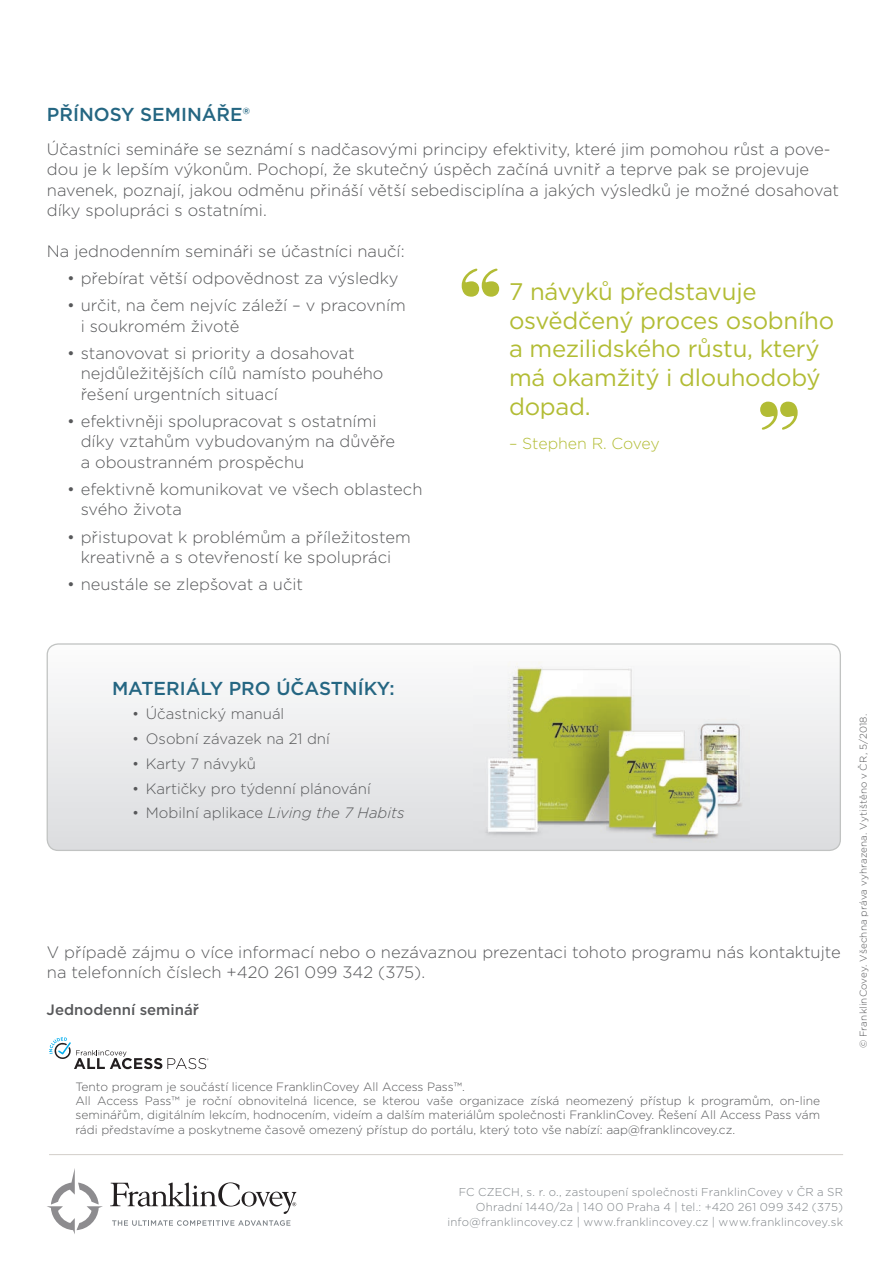
<style>
.page{position:relative;width:892px;height:1262px;background:#fff}
.page>*{position:absolute;margin:0;border:0;box-sizing:border-box;transform-origin:0 0}
.t1{font:24px/28.8px "Gotham";letter-spacing:-.01em;color:#b2bc34}
.t2{font:500 18.75px "Gotham";color:#246682}
.t3{font:300 16.5px/20.4px "Gotham";color:#57585a}
.t4{font:300 15.9px "Gotham";letter-spacing:-.01em;color:#b2bc34}
.t5{font:300 15px "Gotham";color:#57585a}
.t6{font:500 15px "Gotham";color:#57585a}
.t7{font:300 12px/14.4px "Gotham";color:#57585a}
.t8{font:300 11.4px/14.7px "Gotham";letter-spacing:.015em;color:#7e8387;text-align:right}
.t9{font:300 9.9px "Gotham";letter-spacing:.015em;color:#57585a}
.s1{font-style:italic}
</style>
<div class="page">
<svg style="left:47px;top:645px;width:793px;height:205px"></svg>
<div style="left:47px;top:643px;width:793px;height:208px;border:1px solid #c1c3c2;border-radius:11px"></div>
<img style="left:473px;top:661px;width:276px;height:181px">
<hr style="left:49px;top:1153px;width:793px;height:1px;background:#d2cec9">
<svg style="left:112px;top:1220px;width:178px;height:5px"></svg>
<svg style="left:110px;top:1182px;width:186px;height:31px"></svg>
<svg style="left:47px;top:1168px;width:56px;height:66px"></svg>
<svg style="left:461px;top:268px;width:38px;height:28px"></svg>
<svg style="left:760px;top:401px;width:37px;height:28px"></svg>
<svg style="left:49px;top:1037px;width:159px;height:32px"></svg>
<p class="t2" style="left:47px;top:102px;width:204px">PŘÍNOSY SEMINÁŘE®</p>
<p class="t3" style="left:47px;top:138px;width:793px">Účastníci semináře se seznámí s nadčasovými principy efektivity, které jim pomohou růst a pove&shy;dou je k lepším výkonům. Pochopí, že skutečný úspěch začíná uvnitř a teprve pak se projevuje navenek, poznají, jakou odměnu přináší větší sebedisciplína a jakých výsledků je možné dosahovat díky spolupráci s ostatními.</p>
<p class="t3" style="left:47px;top:240px;width:359px">Na jednodenním semináři se účastníci naučí:</p>
<p class="t3" style="left:67px;top:268px;width:333px">• přebírat větší odpovědnost za výsledky</p>
<p class="t3" style="left:81px;top:295px;width:326px;text-indent:-13px">• určit, na čem nejvíc záleží – v pracovním i soukromém životě</p>
<p class="t3" style="left:81px;top:342px;width:304px;text-indent:-13px">• stanovovat si priority a dosahovat nejdůležitějších cílů namísto pouhého řešení urgentních situací</p>
<p class="t3" style="left:81px;top:410px;width:316px;text-indent:-13px">• efektivněji spolupracovat s ostatními díky vztahům vybudovaným na důvěře a oboustranném prospěchu</p>
<p class="t3" style="left:81px;top:478px;width:343px;text-indent:-13px">• efektivně komunikovat ve všech oblastech svého života</p>
<p class="t3" style="left:67px;top:526px;width:345px;text-align:center">• přistupovat k problémům a příležitostem kreativně a s otevřeností ke spolupráci</p>
<p class="t3" style="left:67px;top:573px;width:237px">• neustále se zlepšovat a učit</p>
<h1 class="t1" style="left:509px;top:276px;width:326px">7 návyků představuje osvědčený proces osobního a mezilidského růstu, který má okamžitý i dlouhodobý dopad.</h1>
<p class="t4" style="left:509px;top:433px;width:152px">– Stephen R. Covey</p>
<p class="t2" style="left:112px;top:675px;width:284px">MATERIÁLY PRO ÚČASTNÍKY:</p>
<p class="t5" style="left:132px;top:704px;width:153px">• Účastnický manuál</p>
<p class="t5" style="left:132px;top:729px;width:199px">• Osobní závazek na 21 dní</p>
<p class="t5" style="left:132px;top:754px;width:125px">• Karty 7 návyků</p>
<p class="t5" style="left:132px;top:778px;width:240px">• Kartičky pro týdenní plánování</p>
<p class="t5" style="left:132px;top:803px;width:274px">• Mobilní aplikace <span class="s1">Living the 7 Habits</span></p>
<p class="t3" style="left:47px;top:940px;width:795px">V případě zájmu o více informací nebo o nezávaznou prezentaci tohoto programu nás kontaktujte na telefonních číslech +420 261 099 342 (375).</p>
<p class="t6" style="left:47px;top:999px;width:154px">Jednodenní seminář</p>
<p class="t7" style="left:75px;top:1078px;width:746px">Tento program je součástí licence FranklinCovey All Access Pass™.<br>All Access Pass™ je roční obnovitelná licence, se kterou vaše organizace získá neomezený přístup k programům, on-line seminářům, digitálním lekcím, hodnocením, videím a dalším materiálům společnosti FranklinCovey. Řešení All Access Pass vám rádi představíme a poskytneme časově omezený přístup do portálu, který toto vše nabízí: aap@franklincovey.cz.</p>
<p class="t9" style="left:856px;top:1047px;width:336px;rotate:-90deg">© FranklinCovey. Všechna práva vyhrazena. Vytištěno v ČR, 5/2018.</p>
<p class="t8" style="left:447px;top:1184px;width:397px">FC CZECH, s. r. o., zastoupení společnosti FranklinCovey v ČR a SR<br>Ohradní 1440/2a | 140 00 Praha 4 | tel.: +420 261 099 342 (375) info@franklincovey.cz | www.franklincovey.cz | www.franklincovey.sk</p>
</div>
